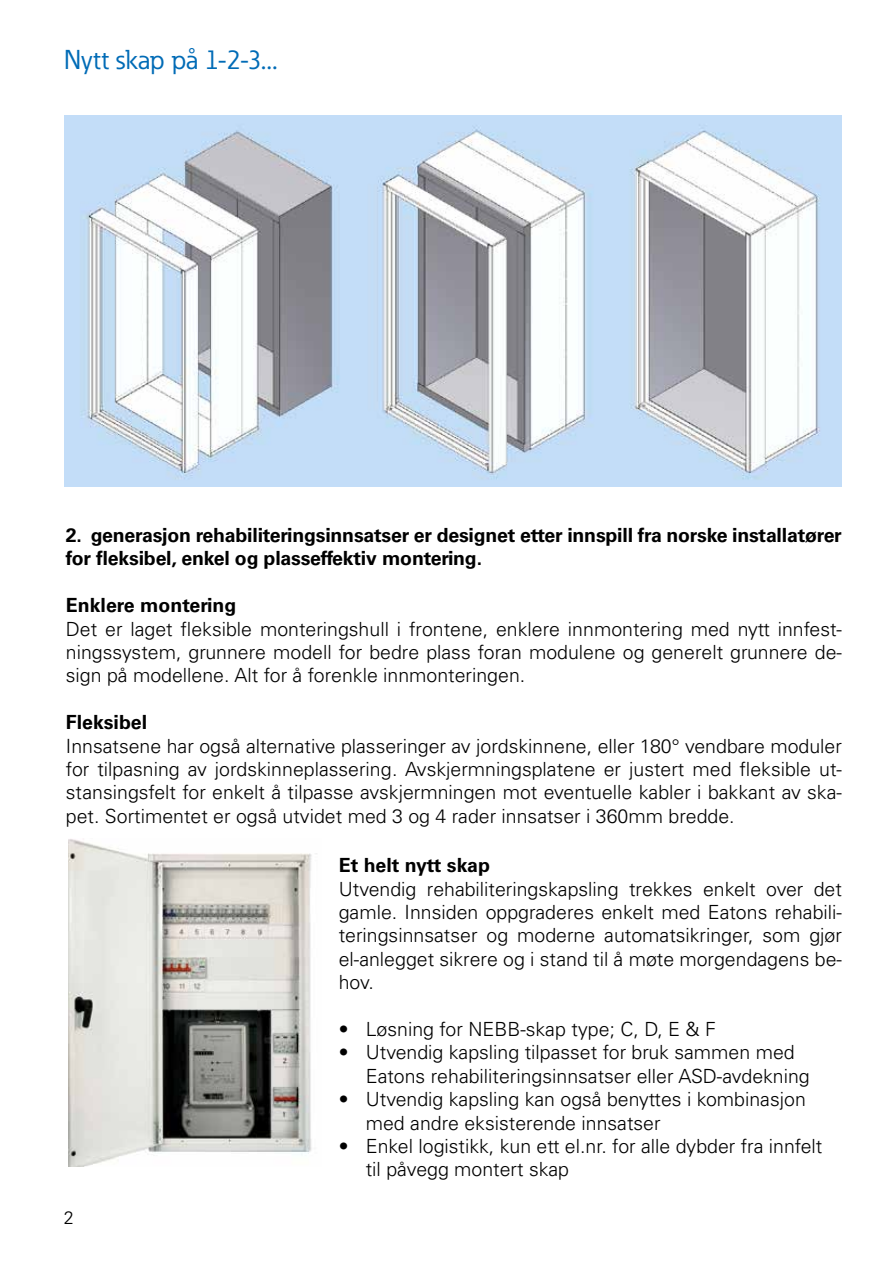
<style>
.page{position:relative;width:893px;height:1263px;background:#fff}
.page>*{position:absolute;margin:0;border:0;box-sizing:border-box;transform-origin:0 0}
.t1{font:27px "Eaton";color:#006bb6}
.t2{font:300 19.5px/23.4px "Univers";color:#000;text-align:justify}
.t3{font:700 19.5px/23.4px "Univers";letter-spacing:-.01em;color:#000}
.t4{font:300 18px "Univers";color:#000}
</style>
<div class="page">
<img style="left:65px;top:116px;width:288px;height:370px">
<img style="left:353px;top:116px;width:261px;height:370px">
<img style="left:614px;top:116px;width:228px;height:370px">
<img style="left:69px;top:839px;width:248px;height:327px">
<h1 class="t1" style="left:64px;top:42px;width:216px">Nytt skap på 1-2-3...</h1>
<p class="t3" style="left:66px;top:523px;width:777px">2. generasjon rehabiliteringsinnsatser er designet etter innspill fra norske installatører for fleksibel, enkel og plasseffektiv montering.</p>
<p class="t3" style="left:66px;top:594px;width:172px">Enklere montering</p>
<p class="t2" style="left:66px;top:617px;width:778px">Det er laget fleksible monteringshull i frontene, enklere innmontering med nytt innfest&shy;ningssystem, grunnere modell for bedre plass foran modulene og generelt grunnere de&shy;sign på modellene. Alt for å forenkle innmonteringen.</p>
<p class="t3" style="left:66px;top:711px;width:83px">Fleksibel</p>
<p class="t2" style="left:66px;top:734px;width:777px">Innsatsene har også alternative plasseringer av jordskinnene, eller 180° vendbare moduler for tilpasning av jordskinneplassering. Avskjermningsplatene er justert med fleksible ut&shy;stansingsfelt for enkelt å tilpasse avskjermningen mot eventuelle kabler i bakkant av ska&shy;pet. Sortimentet er også utvidet med 3 og 4 rader innsatser i 360mm bredde.</p>
<p class="t3" style="left:339px;top:854px;width:153px">Et helt nytt skap</p>
<p class="t2" style="left:339px;top:877px;width:505px">Utvendig rehabiliteringskapsling trekkes enkelt over det gamle. Innsiden oppgraderes enkelt med Eatons rehabili&shy;teringsinnsatser og moderne automatsikringer, som gjør el-anlegget sikrere og i stand til å møte morgendagens be&shy;hov.</p>
<p class="t2" style="left:339px;top:1017px;width:379px">• Løsning for NEBB-skap type; C, D, E &amp; F</p>
<p class="t2" style="left:366px;top:1041px;width:445px;text-indent:-27px">• Utvendig kapsling tilpasset for bruk sammen med<br>Eatons rehabiliteringsinnsatser eller ASD-avdekning</p>
<p class="t2" style="left:366px;top:1087px;width:441px;text-indent:-27px">• Utvendig kapsling kan også benyttes i kombinasjon med andre eksisterende innsatser</p>
<p class="t2" style="left:366px;top:1134px;width:458px;text-indent:-27px">• Enkel logistikk, kun ett el.nr. for alle dybder fra innfelt til påvegg montert skap</p>
<p class="t4" style="left:64px;top:1207px;width:12px">2</p>
</div>
